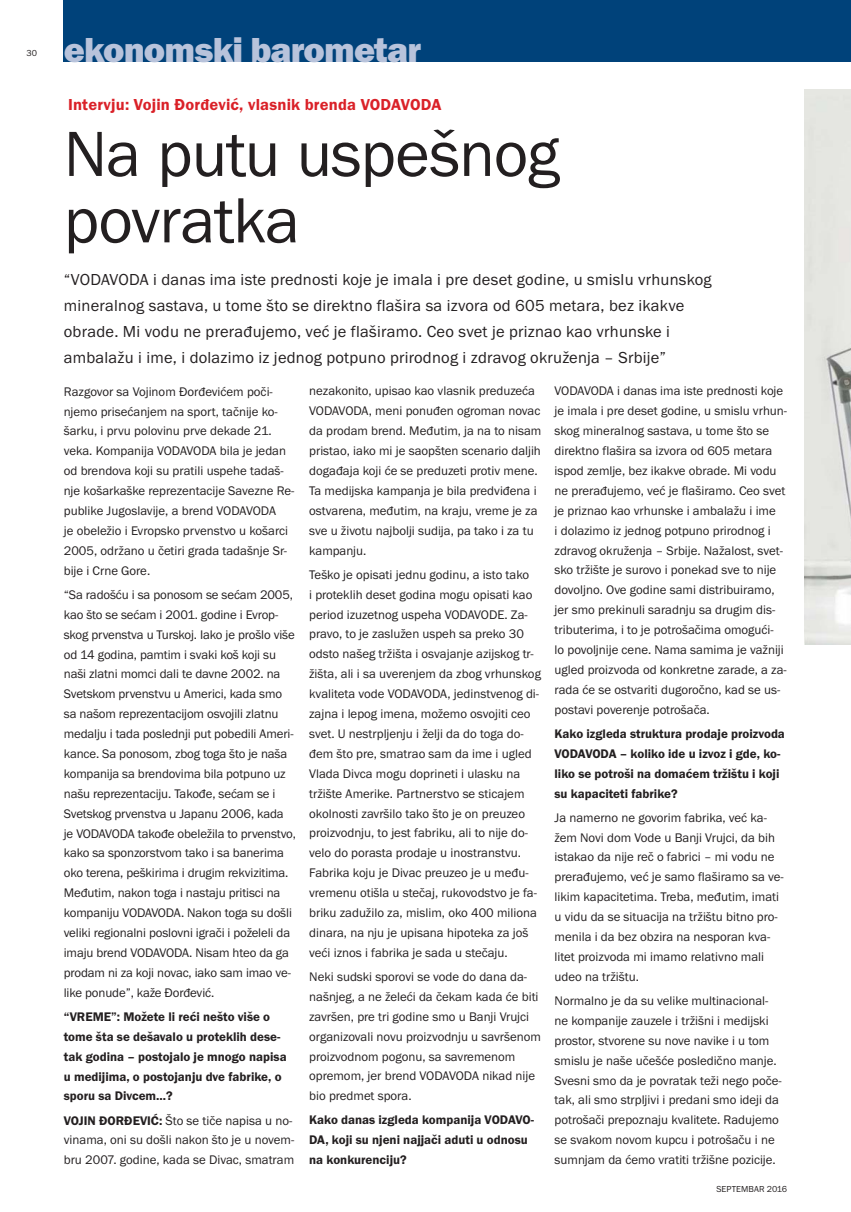
<style>
.page{position:relative;width:851px;height:1212px;background:#fff}
.page>*{position:absolute;margin:0;border:0;box-sizing:border-box;transform-origin:0 0}
.t1{font:66px/66.4px "Franklin Got Itc TOT Boo";letter-spacing:-.015em;color:#231f20}
.t2{font:36px "Franklin Got Itc TOT Hea";letter-spacing:-.025em;color:#b8c3db}
.t3{font:16.5px/26px "Franklin Got Itc TOT Boo";letter-spacing:.015em;color:#231f20}
.t4{font:16.5px "Franklin Got Itc TOT Dem";letter-spacing:.01em;color:#da2128}
.t5{font:12.9px/20px "Franklin Got Itc TOT Boo";color:#231f20}
.t6{font:12.9px/20px "Franklin Got Itc TOT Dem";color:#231f20}
.t7{font:9px "Franklin Got Itc TOT Boo";letter-spacing:.01em;color:#231f20}
.s1{font-family:"Franklin Got Itc TOT Dem"}
</style>
<div class="page">
<div style="left:64px;top:0;width:786px;height:62px;background:#00427a"></div>
<hr style="left:850px;top:0;width:1px;height:62px;background:#00427a">
<img style="left:804px;top:89px;width:46px;height:556px">
<p class="t7" style="left:27px;top:50px;width:12px">30</p>
<p class="t2" style="left:64px;top:38px;width:359px">ekonomski barometar</p>
<p class="t4" style="left:68px;top:99px;width:375px">Intervju: Vojin Đorđević, vlasnik brenda VODAVODA</p>
<p class="t1" style="left:64px;top:125px;width:497px">Na putu uspešnog povratka</p>
<p class="t3" style="left:64px;top:268px;width:649px">“VODAVODA i danas ima iste prednosti koje je imala i pre deset godine, u smislu vrhunskog mineralnog sastava, u tome što se direktno flašira sa izvora od 605 metara, bez ikakve obrade. Mi vodu ne prerađujemo, već je flaširamo. Ceo svet je priznao kao vrhunske i ambalažu i ime, i dolazimo iz jednog potpuno prirodnog i zdravog okruženja – Srbije”</p>
<p class="t5" style="left:64px;top:382px;width:232px">Razgovor sa Vojinom Đorđevićem poči&shy;njemo prisećanjem na sport, tačnije ko&shy;šarku, i prvu polovinu prve dekade 21. veka. Kompanija VODAVODA bila je jedan od brendova koji su pratili uspehe tadaš&shy;nje košarkaške reprezentacije Savezne Re&shy;publike Jugoslavije, a brend VODAVODA<br>je obeležio i Evropsko prvenstvo u košarci 2005, održano u četiri grada tadašnje Sr&shy;bije i Crne Gore.</p>
<p class="t5" style="left:64px;top:585px;width:234px">“Sa radošću i sa ponosom se sećam 2005, kao što se sećam i 2001. godine i Evrop&shy;skog prvenstva u Turskoj. Iako je prošlo više od 14 godina, pamtim i svaki koš koji su naši zlatni momci dali te davne 2002. na Svetskom prvenstvu u Americi, kada smo sa našom reprezentacijom osvojili zlatnu medalju i tada poslednji put pobedili Ameri&shy;kance. Sa ponosom, zbog toga što je naša kompanija sa brendovima bila potpuno uz našu reprezentaciju. Takođe, sećam se i Svetskog prvenstva u Japanu 2006, kada je VODAVODA takođe obeležila to prvenstvo, kako sa sponzorstvom tako i sa banerima oko terena, peškirima i drugim rekvizitima.<br>Međutim, nakon toga i nastaju pritisci na kompaniju VODAVODA. Nakon toga su došli veliki regionalni poslovni igr ači i poželeli da imaju brend VODAVODA. Nisam hteo da ga prodam ni za koji novac, iako sam imao ve&shy;like ponude”, kaže Đorđević.</p>
<p class="t6" style="left:64px;top:1008px;width:224px">“VREME”: Možete li reći nešto više o tome šta se dešavalo u proteklih dese&shy;tak godina – postojalo je mnogo napisa u medijima, o postojanju dve fabrike, o sporu sa Divcem...?</p>
<p class="t5" style="left:64px;top:1111px;width:232px"><span class="s1">VOJIN ĐORĐEVIĆ:</span> Što se tiče napisa u no&shy;vinama, oni su došli nakon što je u novem&shy;bru 2007. godine, kada se Divac, smatram</p>
<p class="t5" style="left:309px;top:382px;width:233px">nezakonito, upisao kao vlasnik preduzeća VODAVODA, meni ponuđen ogroman novac da prodam brend. Međutim, ja na to nisam pristao, iako mi je saopšten scenario daljih događaja koji će se preduzeti protiv mene.<br>Ta medijska kampanja je bila predviđena i ostvarena, međutim, na kraju, vreme je za sve u životu najbolji sudija, pa tako i za tu kampanju.</p>
<p class="t5" style="left:309px;top:565px;width:233px">Teško je opisati jednu godinu, a isto tako<br>i proteklih deset godina mogu opisati kao period izuzetnog uspeha VODAVODE. Za&shy;pravo, to je zaslužen uspeh sa preko 30 odsto našeg tržišta i osvajanje azijskog tr&shy;žišta, ali i sa uverenjem da zbog vrhunskog kvaliteta vode VODAVODA, jedinstvenog di&shy;zajna i lepog imena, možemo osvojiti ceo svet. U nestrpljenju i želji da do toga do&shy;đem što pre, smatrao sam da ime i ugled Vlada Divca mogu doprineti i ulasku na tržište Amerike. Partnerstvo se sticajem okolnosti završilo tako što je on preuzeo proizvodnju, to jest fabriku, ali to nije do&shy;velo do porasta prodaje u inostranstvu.<br>Fabrika koju je Divac preuzeo je u među&shy;vremenu otišla u stečaj, rukovodstvo je fa&shy;briku zadužilo za, mislim, oko 400 miliona dinara, na nju je upisana hipoteka za još veći iznos i fabrika je sada u stečaju.</p>
<p class="t5" style="left:309px;top:967px;width:233px">Neki sudski sporovi se vode do dana da&shy;našnjeg, a ne želeći da čekam kada će biti završen, pre tri godine smo u Banji Vrujci organizovali novu proizvodnju u savršenom proizvodnom pogonu, sa savremenom opremom, jer brend VODAVODA nikad nije bio predmet spora.</p>
<p class="t6" style="left:309px;top:1111px;width:226px">Kako danas izgleda kompanija VODAVO-<br>DA, koji su njeni najjači aduti u odnosu na konkurenciju?</p>
<p class="t5" style="left:554px;top:382px;width:234px">VODAVODA i danas ima iste prednosti koje je imala i pre deset godine, u smislu vrhun&shy;skog mineralnog sastava, u tome što se direktno flašira sa izvora od 605 metara ispod zemlje, bez ikakve obrade. Mi vodu ne prerađujemo, već je flaširamo. Ceo svet je priznao kao vrhunske i ambalažu i ime<br>i dolazimo iz jednog potpuno prirodnog i zdravog okruženja – Srbije. Nažalost, svet&shy;sko tržište je surovo i ponekad sve to nije dovoljno. Ove godine sami distribuiramo, jer smo prekinuli saradnju sa drugim dis&shy;tributerima, i to je potrošačima omogući-<br>lo povoljnije cene. Nama samima je važniji ugled proizvoda od konkretne zarade, a za&shy;rada će se ostvariti dugoročno, kad se us&shy;postavi poverenje potrošača.</p>
<p class="t6" style="left:554px;top:725px;width:232px">Kako izgleda struktura prodaje proizvoda VODAVODA – koliko ide u izvoz i gde, ko&shy;liko se potroši na domaćem tržištu i koji su kapaciteti fabrike?</p>
<p class="t5" style="left:554px;top:808px;width:231px">Ja namerno ne govorim fabrika, već ka&shy;žem Novi dom Vode u Banji Vrujci, da bih istakao da nije reč o fabrici – mi vodu ne prerađujemo, već je samo flaširamo sa ve&shy;likim kapacitetima. Treba, međutim, imati u vidu da se situacija na tržištu bitno pro&shy;menila i da bez obzira na nesporan kva&shy;litet proizvoda mi imamo relativno mali udeo na tržištu.</p>
<p class="t5" style="left:554px;top:991px;width:229px">Normalno je da su velike multinacional&shy;ne kompanije zauzele i tržišni i medijski prostor, stvorene su nove navike i u tom smislu je naše učešće posledično manje.<br>Svesni smo da je povratak teži nego poče&shy;tak, ali smo strpljivi i predani smo ideji da potrošači prepoznaju kvalitete. Radujemo se svakom novom kupcu i potrošaču i ne sumnjam da ćemo vratiti tržišne pozicije.</p>
<p class="t7" style="left:716px;top:1186px;width:72px">SEPTEMBAR 2016</p>
</div>
